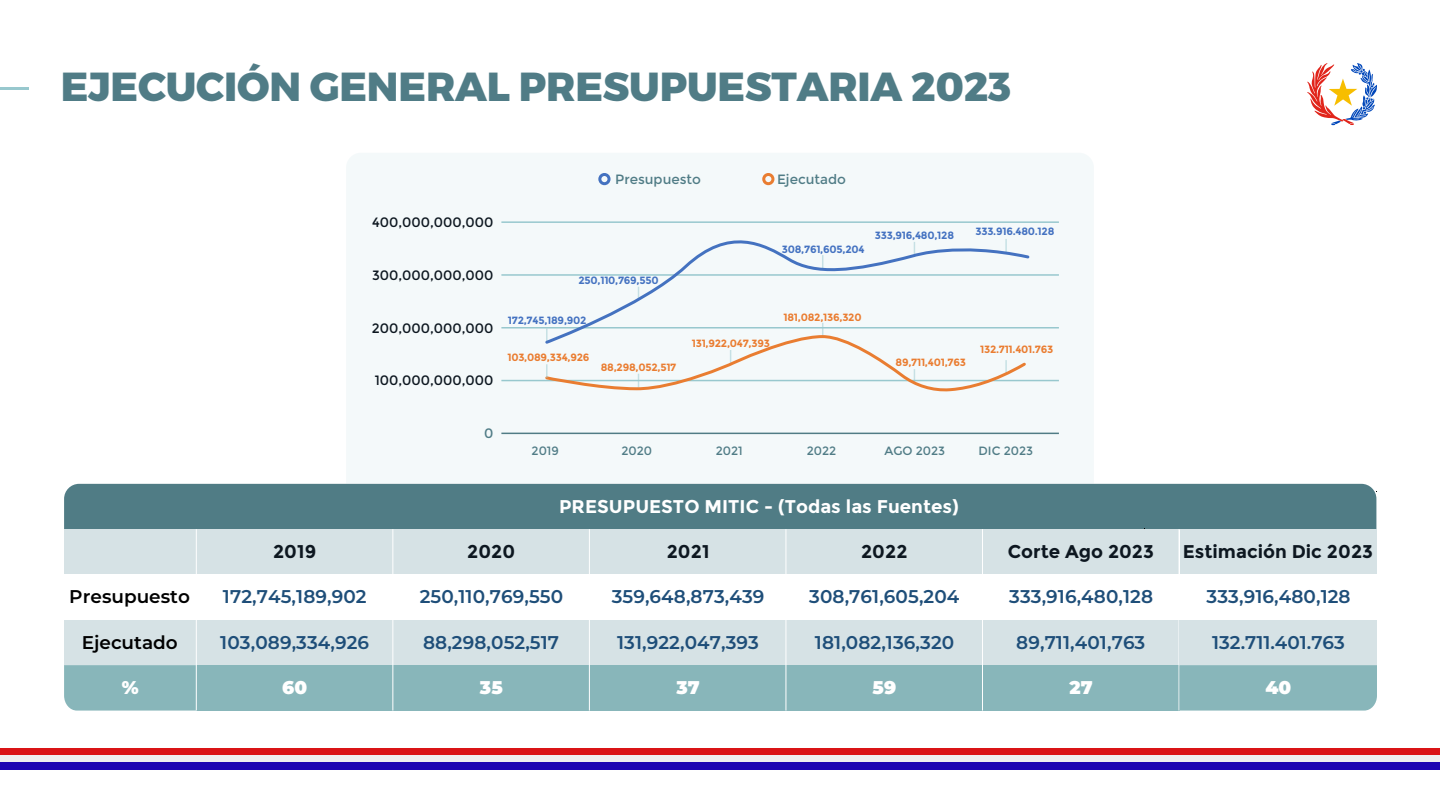
<style>
.page{position:relative;width:1440px;height:810px;background:#fff}
.page>*{position:absolute;margin:0;border:0;box-sizing:border-box;transform-origin:0 0}
.t1{font:800 40.5px "Montserrat";letter-spacing:-.005em;color:#507c86}
.t2{font:600 18.45px "Montserrat";letter-spacing:.005em;color:#1e4e79}
.t3{font:700 18.45px "Montserrat";color:#0d1720}
.t4{font:700 18.45px "Montserrat";color:#fff}
.t5{font:600 18.45px "Montserrat";color:#000}
.t6{font:900 18.45px "Montserrat";letter-spacing:.005em;color:#fff}
.t7{font:13.5px "Montserrat";color:#0d1720}
.t8{font:13.5px "Montserrat";color:#507c86}
.t9{font:12px "Montserrat";color:#507c86}
.t10{font:700 10.5px "Montserrat";letter-spacing:-.025em;color:#ea7d31}
.t11{font:700 10.5px "Montserrat";letter-spacing:-.025em;color:#4472c1}
</style>
<div class="page">
<svg style="left:1307px;top:63px;width:70px;height:62px"></svg>
<div style="left:0;top:748px;width:1440px;height:7px;background:#da1416"></div>
<div style="left:0;top:755px;width:1440px;height:8px;background:#efefef"></div>
<div style="left:0;top:763px;width:1440px;height:7px;background:#1e06b2"></div>
<hr style="left:0;top:87px;width:29px;height:3px;background:#98c8ce">
<div style="left:346px;top:153px;width:748px;height:331px;background:#f4f9fa"></div>
<hr style="left:501px;top:221px;width:558px;height:2px;background:#98c8ce">
<hr style="left:501px;top:274px;width:558px;height:2px;background:#98c8ce">
<hr style="left:501px;top:380px;width:558px;height:1px;background:#98c8ce">
<hr style="left:501px;top:433px;width:558px;height:1px;background:#507c85">
<hr style="left:501px;top:327px;width:558px;height:2px;background:#98c8ce">
<div style="left:544px;top:223px;width:487px;height:122px;background:#f4f9fa"></div>
<svg style="left:544px;top:323px;width:484px;height:69px"></svg>
<div style="left:598px;top:173px;width:13px;height:12px;border:3px solid #4472c0;border-radius:50%"></div>
<div style="left:762px;top:173px;width:12px;height:12px;border:3px solid #e97d31;border-radius:50%"></div>
<div style="left:64px;top:484px;width:1312px;height:45px;background:#507c85"></div>
<div style="left:64px;top:529px;width:132px;height:46px;background:#d6e2e5"></div>
<div style="left:196px;top:529px;width:197px;height:46px;background:#d6e2e5"></div>
<div style="left:393px;top:529px;width:196px;height:46px;background:#d6e2e5"></div>
<div style="left:589px;top:529px;width:197px;height:46px;background:#d6e2e5"></div>
<div style="left:786px;top:529px;width:196px;height:46px;background:#d6e2e5"></div>
<div style="left:982px;top:529px;width:197px;height:46px;background:#d6e2e5"></div>
<div style="left:64px;top:620px;width:132px;height:45px;background:#d6e2e5"></div>
<div style="left:64px;top:665px;width:132px;height:46px;background:#88b6ba"></div>
<div style="left:196px;top:620px;width:197px;height:45px;background:#d6e2e5"></div>
<div style="left:196px;top:665px;width:197px;height:46px;background:#88b6ba"></div>
<div style="left:393px;top:620px;width:196px;height:45px;background:#d6e2e5"></div>
<div style="left:393px;top:665px;width:196px;height:46px;background:#88b6ba"></div>
<div style="left:589px;top:620px;width:197px;height:45px;background:#d6e2e5"></div>
<div style="left:589px;top:665px;width:197px;height:46px;background:#88b6ba"></div>
<div style="left:786px;top:620px;width:196px;height:45px;background:#d6e2e5"></div>
<div style="left:786px;top:665px;width:196px;height:46px;background:#88b6ba"></div>
<div style="left:982px;top:620px;width:198px;height:45px;background:#d6e2e5"></div>
<div style="left:982px;top:665px;width:197px;height:46px;background:#88b6ba"></div>
<hr style="left:196px;top:529px;width:1px;height:182px;background:#fff">
<hr style="left:392px;top:529px;width:1px;height:182px;background:#fff">
<hr style="left:589px;top:529px;width:1px;height:182px;background:#fff">
<hr style="left:786px;top:529px;width:1px;height:182px;background:#fff">
<hr style="left:982px;top:529px;width:1px;height:182px;background:#fff">
<hr style="left:1179px;top:529px;width:1px;height:182px;background:#fff">
<div style="left:1180px;top:529px;width:197px;height:46px;background:#d6e2e5"></div>
<div style="left:1180px;top:620px;width:197px;height:45px;background:#d6e2e5"></div>
<div style="left:1180px;top:665px;width:197px;height:46px;background:#88b6ba"></div>
<h1 class="t1" style="left:61px;top:61px;width:952px">EJECUCIÓN GENERAL PRESUPUESTARIA 2023</h1>
<p class="t7" style="left:372px;top:215px;width:123px">400,000,000,000</p>
<p class="t7" style="left:372px;top:267px;width:123px">300,000,000,000</p>
<p class="t7" style="left:372px;top:320px;width:123px">200,000,000,000</p>
<p class="t7" style="left:375px;top:373px;width:120px">100,000,000,000</p>
<p class="t8" style="left:615px;top:172px;width:87px">Presupuesto</p>
<p class="t8" style="left:777px;top:172px;width:70px">Ejecutado</p>
<p class="t11" style="left:875px;top:229px;width:81px">333,916,480,128</p>
<p class="t11" style="left:975px;top:225px;width:80px">333.916.480.128</p>
<p class="t11" style="left:782px;top:243px;width:84px">308,761,605,204</p>
<p class="t11" style="left:578px;top:274px;width:82px">250,110,769,550</p>
<p class="t11" style="left:508px;top:314px;width:80px">172,745,189,902</p>
<p class="t10" style="left:784px;top:311px;width:80px">181,082,136,320</p>
<p class="t10" style="left:507px;top:351px;width:84px">103,089,334,926</p>
<p class="t10" style="left:601px;top:361px;width:77px">88,298,052,517</p>
<p class="t10" style="left:692px;top:337px;width:80px">131,922,047,393</p>
<p class="t10" style="left:896px;top:356px;width:72px">89,711,401,763</p>
<p class="t10" style="left:980px;top:343px;width:75px">132.711.401.763</p>
<p class="t8" style="left:484px;top:425px;width:11px">0</p>
<p class="t9" style="left:532px;top:444px;width:29px">2019</p>
<p class="t9" style="left:621px;top:444px;width:32px">2020</p>
<p class="t9" style="left:716px;top:444px;width:28px">2021</p>
<p class="t9" style="left:807px;top:444px;width:31px">2022</p>
<p class="t9" style="left:884px;top:444px;width:62px">AGO 2023</p>
<p class="t9" style="left:979px;top:444px;width:56px">DIC 2023</p>
<p class="t4" style="left:559px;top:495px;width:401px">PRESUPUESTO MITIC - (Todas las Fuentes)</p>
<p class="t3" style="left:273px;top:540px;width:45px">2019</p>
<p class="t3" style="left:467px;top:540px;width:50px">2020</p>
<p class="t3" style="left:667px;top:540px;width:44px">2021</p>
<p class="t3" style="left:861px;top:540px;width:48px">2022</p>
<p class="t3" style="left:1008px;top:540px;width:148px">Corte Ago 2023</p>
<p class="t5" style="left:69px;top:584px;width:122px">Presupuesto</p>
<p class="t2" style="left:223px;top:584px;width:145px">172,745,189,902</p>
<p class="t2" style="left:420px;top:584px;width:145px">250,110,769,550</p>
<p class="t2" style="left:612px;top:584px;width:154px">359,648,873,439</p>
<p class="t2" style="left:809px;top:584px;width:152px">308,761,605,204</p>
<p class="t2" style="left:1009px;top:584px;width:145px">333,916,480,128</p>
<p class="t5" style="left:82px;top:629px;width:97px">Ejecutado</p>
<p class="t2" style="left:220px;top:629px;width:150px">103,089,334,926</p>
<p class="t2" style="left:423px;top:629px;width:138px">88,298,052,517</p>
<p class="t2" style="left:617px;top:629px;width:143px">131,922,047,393</p>
<p class="t2" style="left:815px;top:629px;width:141px">181,082,136,320</p>
<p class="t2" style="left:1016px;top:629px;width:131px">89,711,401,763</p>
<p class="t6" style="left:122px;top:673px;width:18px">%</p>
<p class="t6" style="left:282px;top:673px;width:27px">60</p>
<p class="t6" style="left:480px;top:673px;width:24px">35</p>
<p class="t6" style="left:676px;top:673px;width:25px">37</p>
<p class="t6" style="left:873px;top:673px;width:25px">59</p>
<p class="t6" style="left:1070px;top:673px;width:25px">27</p>
<p class="t3" style="left:1183px;top:540px;width:192px">Estimación Dic 2023</p>
<p class="t2" style="left:1207px;top:584px;width:145px">333,916,480,128</p>
<p class="t2" style="left:1212px;top:629px;width:134px">132.711.401.763</p>
<p class="t6" style="left:1265px;top:674px;width:27px">40</p>
</div>
